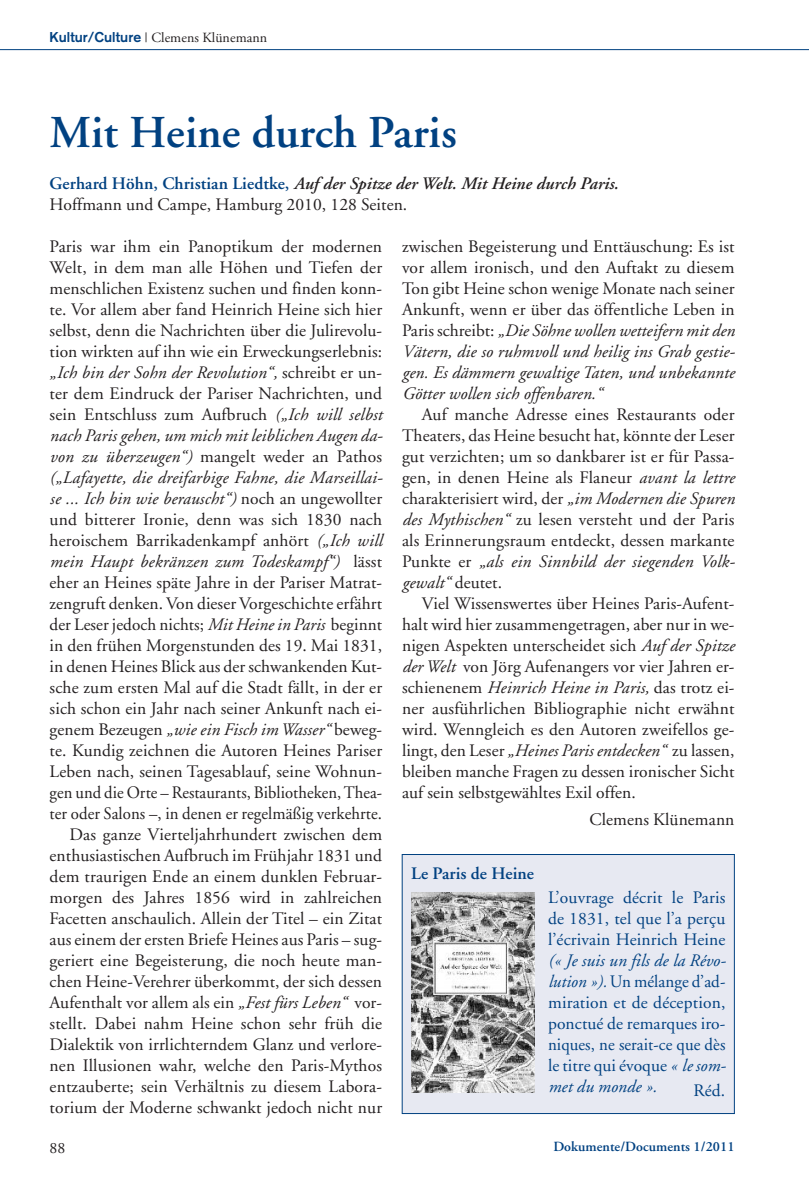
<style>
.page{position:relative;width:809px;height:1191px;background:#fff}
.page>*{position:absolute;margin:0;border:0;box-sizing:border-box;transform-origin:0 0}
.t1{font:600 45.5px "Adobe Garamond";letter-spacing:.005em;color:#014181}
.t2{font:17.5px/21px "Adobe Garamond";letter-spacing:.005em;color:#231f20;text-align:justify}
.t3{font:17.5px/21px "Adobe Garamond";letter-spacing:.005em;color:#014181;text-align:justify}
.t4{font:italic 600 17.5px/21px "Adobe Garamond";letter-spacing:.005em;color:#231f20}
.t5{font:600 17.5px "Adobe Garamond";letter-spacing:.005em;color:#014181}
.t6{font:15.75px "Adobe Garamond";color:#231f20}
.t7{font:14px "Adobe Garamond";letter-spacing:.005em;color:#231f20}
.t8{font:600 14px "Adobe Garamond";letter-spacing:.005em;color:#014181}
.s1{font-family:"Akzidenz Grotesk";font-weight:700;color:#014181}
.s2{font-style:normal;color:#014181}
.s3{font-weight:400;font-style:normal}
.s4{font-style:italic}
</style>
<div class="page">
<hr style="left:0;top:49px;width:809px;height:1px;background:#014181">
<div style="left:402px;top:854px;width:332px;height:259px;background:#e7e9f2"></div>
<img style="left:411px;top:892px;width:123px;height:200px">
<p class="t7" style="left:50px;top:32px;width:219px"><span class="s1">Kultur/Culture</span> | Clemens Klünemann</p>
<h1 class="t1" style="left:50px;top:114px;width:408px">Mit Heine durch Paris</h1>
<p class="t4" style="left:50px;top:174px;width:570px"><span class="s2">Gerhard Höhn, Christian Liedtke,</span> Auf der Spitze der Welt. Mit Heine durch Paris.<br><span class="s3">Hoffmann und Campe, Hamburg 2010, 128 Seiten.</span></p>
<p class="t2" style="left:402px;top:237px;width:335px">zwischen Begeisterung und Enttäuschung: Es ist vor allem ironisch, und den Auftakt zu diesem Ton gibt Heine schon wenige Monate nach seiner Ankunft, wenn er über das öffentliche Leben in Paris schreibt: <span class="s4">„Die Söhne wollen wetteifern mit den Vätern, die so ruhmvoll und heilig ins Grab gestie&shy;gen. Es dämmern gewaltige Taten, und unbekannte Götter wollen sich offenbaren.“</span></p>
<p class="t2" style="left:402px;top:405px;width:335px;text-indent:20px">Auf manche Adresse eines Restaurants oder Theaters, das Heine besucht hat, könnte der Leser gut verzichten; um so dankbarer ist er für Passa&shy;gen, in denen Heine als Flaneur <span class="s4">avant la lettre </span>charakterisiert wird, der <span class="s4">„im Modernen die Spuren des Mythischen“</span> zu lesen versteht und der Paris als Erinnerungsraum entdeckt, dessen markante Punkte er <span class="s4">„als ein Sinnbild der siegenden Volk&shy;gewalt“</span> deutet.</p>
<p class="t2" style="left:402px;top:594px;width:334px;text-indent:20px">Viel Wissenswertes über Heines Paris-Aufent&shy;halt wird hier zusammengetragen, aber nur in we&shy;nigen Aspekten unterscheidet sich <span class="s4">Auf der Spitze der Welt</span> von Jörg Aufenangers vor vier Jahren er&shy;schienenem <span class="s4">Heinrich Heine in Paris,</span> das trotz ei&shy;ner ausführlichen Bibliographie nicht erwähnt wird. Wenngleich es den Autoren zweifellos ge&shy;lingt, den Leser <span class="s4">„Heines Paris entdecken“</span> zu lassen, bleiben manche Fragen zu dessen ironischer Sicht auf sein selbstgewähltes Exil offen.</p>
<p class="t2" style="left:589px;top:810px;width:146px">Clemens Klünemann</p>
<p class="t2" style="left:50px;top:237px;width:335px;text-align:right">Paris war ihm ein Panoptikum der modernen Welt, in dem man alle Höhen und Tiefen der menschlichen Existenz suchen und finden konn&shy;te. Vor allem aber fand Heinrich Heine sich hier selbst, denn die Nachrichten über die Julirevolu&shy;tion wirkten auf ihn wie ein Erweckungserlebnis: <span class="s4">„Ich bin der Sohn der Revolution“,</span> schreibt er un&shy;ter dem Eindruck der Pariser Nachrichten, und sein Entschluss zum Aufbruch <span class="s4">(„Ich will selbst nach Paris gehen, um mich mit leiblichen Augen da&shy;von zu überzeugen“)</span> mangelt weder an Pathos <span class="s4">(„Lafayette, die dreifarbige Fahne, die Marseillai&shy;se ... Ich bin wie berauscht“)</span> noch an ungewollter und bitterer Ironie, denn was sich 1830 nach heroischem Barrikadenkampf anhört <span class="s4">(„Ich will mein Haupt bekränzen zum Todeskampf“)</span> lässt eher an Heines späte Jahre in der Pariser Matrat&shy;zengruft denken. Von dieser Vorgeschichte erfährt der Leser jedoch nichts; <span class="s4">Mit Heine in Paris</span> beginnt in den frühen Morgenstunden des 19. Mai 1831, in denen Heines Blick aus der schwankenden Kut&shy;sche zum ersten Mal auf die Stadt fällt, in der er sich schon ein Jahr nach seiner Ankunft nach ei&shy;genem Bezeugen <span class="s4">„wie ein Fisch im Wasser“</span> beweg&shy;te. Kundig zeichnen die Autoren Heines Pariser Leben nach, seinen Tagesablauf, seine Wohnun&shy;gen und die Orte – Restaurants, Bibliotheken,Thea&shy;ter oder Salons –, in denen er regelmäßig verkehrte.<br>Das ganze Vierteljahrhundert zwischen dem enthusiastischen Aufbruch im Frühjahr 1831 und dem traurigen Ende an einem dunklen Februar&shy;morgen des Jahres 1856 wird in zahlreichen Facetten anschaulich. Allein der Titel – ein Zitat aus einem der ersten Briefe Heines aus Paris – sug&shy;geriert eine Begeisterung, die noch heute man&shy;chen Heine-Verehrer überkommt, der sich dessen Aufenthalt vor allem als ein <span class="s4">„Fest fürs Leben“</span> vor&shy;stellt. Dabei nahm Heine schon sehr früh die Dialektik von irrlichterndem Glanz und verlore&shy;nen Illusionen wahr, welche den Paris-Mythos entzauberte; sein Verhältnis zu diesem Labora&shy;torium der Moderne schwankt jedoch nicht nur</p>
<p class="t5" style="left:411px;top:866px;width:124px">Le Paris de Heine</p>
<p class="t3" style="left:548px;top:888px;width:179px">L’ouvrage décrit le Paris de 1831, tel que l’a perçu l’écrivain Heinrich Heine</p>
<p class="t3" style="left:548px;top:951px;width:179px"><span class="s4">(« Je suis un fils de la Révo&shy;lution »).</span> Un mélange d’ad&shy;miration et de déception, ponctué de remarques iro&shy;niques, ne serait-ce que dès le titre qui évoque <span class="s4">« le som&shy;met du monde ».</span></p>
<p class="t3" style="left:693px;top:1081px;width:33px">Réd.</p>
<p class="t6" style="left:50px;top:1141px;width:17px">88</p>
<p class="t8" style="left:553px;top:1141px;width:183px">Dokumente/Documents 1/2011</p>
</div>
